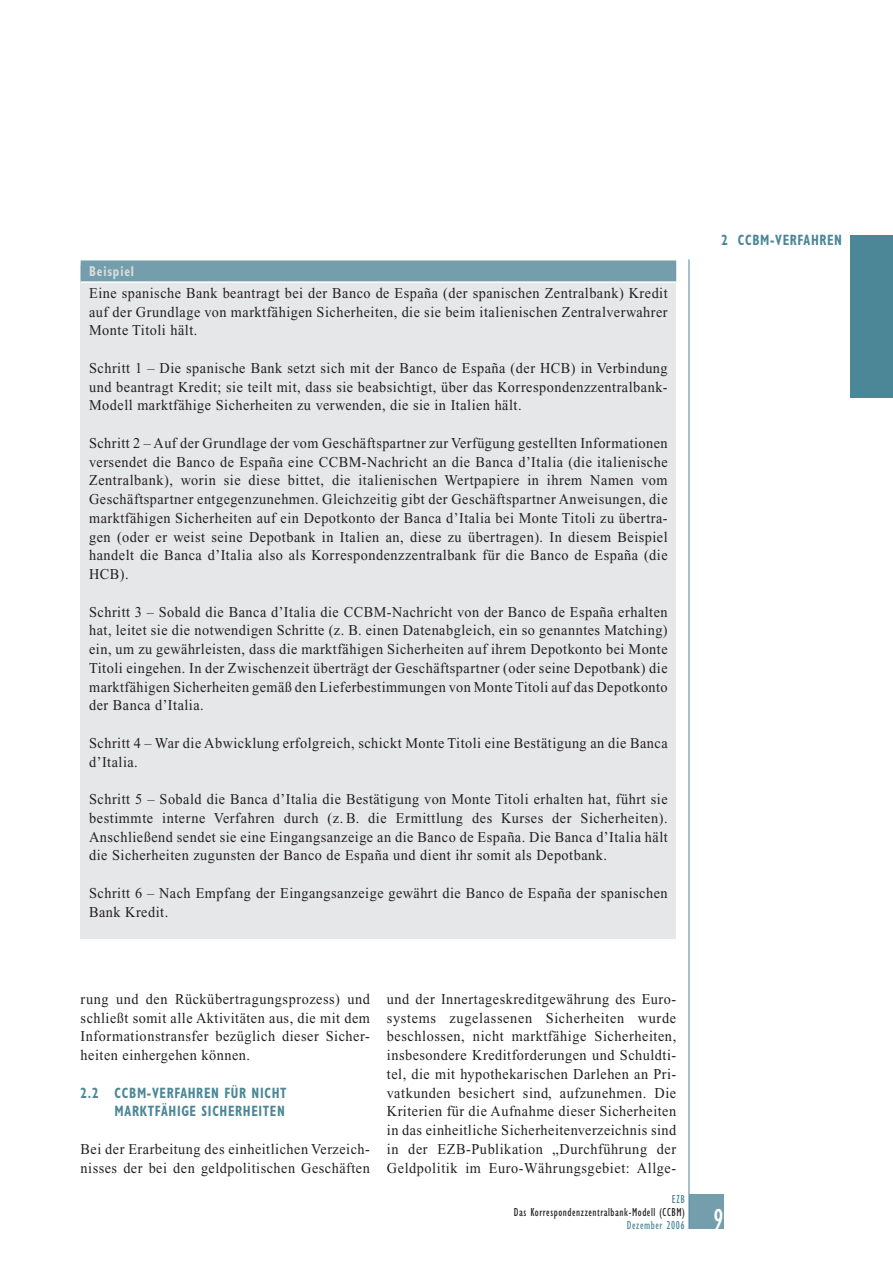
<style>
.page{position:relative;width:893px;height:1263px;background:#fff}
.page>*{position:absolute;margin:0;border:0;box-sizing:border-box;transform-origin:0 0}
.t1{font:condensed 30px "Gill Sans";color:#fff;scale:.95 1}
.t2{font:15px/18.8px "Times New Roman";letter-spacing:.035em;color:#231f20;text-align:justify;scale:.95 1}
.t3{font:700 condensed 15px/18.8px "Gill Sans";letter-spacing:.05em;color:#4b8797;text-align:right;scale:.85 1}
.t4{font:700 condensed 14.25px "Gill Sans";letter-spacing:.07em;color:#dcddde;scale:.85 1}
.t5{font:condensed 12px "Gill Sans";letter-spacing:.05em;color:#231f20;scale:.95 1}
.t6{font:condensed 12px "Gill Sans";letter-spacing:.05em;color:#4b8797;scale:.95 1}
</style>
<div class="page">
<div style="left:689px;top:1195px;width:34px;height:34px;background:#759eac"></div>
<hr style="left:688px;top:259px;width:1px;height:970px;background:#4b8797">
<div style="left:850px;top:235px;width:42px;height:162px;background:#4b8797"></div>
<div style="left:81px;top:265px;width:595px;height:673px;background:#e6e7e8"></div>
<div style="left:81px;top:260px;width:595px;height:22px;background:#759eac"></div>
<hr style="left:81px;top:281px;width:595px;height:2px;background:#fff">
<p class="t4" style="left:89px;top:266px;width:54px">Beispiel</p>
<p class="t2" style="left:89px;top:285px;width:610px">Eine spanische Bank beantragt bei der Banco de España (der spanischen Zentralbank) Kredit auf der Grundlage von marktfähigen Sicherheiten, die sie beim italienischen Zentralverwahrer Monte Titoli hält.</p>
<p class="t2" style="left:89px;top:360px;width:610px">Schritt 1 – Die spanische Bank setzt sich mit der Banco de España (der HCB) in Verbindung und beantragt Kredit; sie teilt mit, dass sie beabsichtigt, über das Korrespondenzzentralbank-Modell marktfähige Sicherheiten zu verwenden, die sie in Italien hält.</p>
<p class="t2" style="left:89px;top:435px;width:610px">Schritt 2 – Auf der Grundlage der vom Geschäftspartner zur Verfügung gestellten Informationen versendet die Banco de España eine CCBM-Nachricht an die Banca d’Italia (die italienische Zentralbank), worin sie diese bittet, die italienischen Wertpapiere in ihrem Namen vom Geschäftspartner entgegenzunehmen. Gleichzeitig gibt der Geschäftspartner Anweisungen, die marktfähigen Sicherheiten auf ein Depotkonto der Banca d’Italia bei Monte Titoli zu übertra&shy;gen (oder er weist seine Depotbank in Italien an, diese zu übertragen). In diesem Beispiel handelt die Banca d’Italia also als Korrespondenzzentralbank für die Banco de España (die HCB).</p>
<p class="t2" style="left:89px;top:604px;width:610px">Schritt 3 – Sobald die Banca d’Italia die CCBM-Nachricht von der Banco de España erhalten hat, leitet sie die notwendigen Schritte (z. B. einen Datenabgleich, ein so genanntes Matching) ein, um zu gewährleisten, dass die marktfähigen Sicherheiten auf ihrem Depotkonto bei Monte Titoli eingehen. In der Zwischenzeit überträgt der Geschäftspartner (oder seine Depotbank) die marktfähigen Sicherheiten gemäß den Lieferbestimmungen von Monte Titoli auf das Depotkonto der Banca d’Italia.</p>
<p class="t2" style="left:89px;top:735px;width:610px">Schritt 4 – War die Abwicklung erfolgreich, schickt Monte Titoli eine Bestätigung an die Banca d’Italia.</p>
<p class="t2" style="left:89px;top:791px;width:610px">Schritt 5 – Sobald die Banca d’Italia die Bestätigung von Monte Titoli erhalten hat, führt sie bestimmte interne Verfahren durch (z. B. die Ermittlung des Kurses der Sicherheiten).<br>Anschließend sendet sie eine Eingangsanzeige an die Banco de España. Die Banca d’Italia hält die Sicherheiten zugunsten der Banco de España und dient ihr somit als Depotbank.</p>
<p class="t2" style="left:89px;top:885px;width:610px">Schritt 6 – Nach Empfang der Eingangsanzeige gewährt die Banco de España der spanischen<br>Bank Kredit.</p>
<p class="t3" style="left:721px;top:233px;width:143px">2 CCBM-VERFAHREN</p>
<p class="t2" style="left:81px;top:991px;width:306px">rung und den Rückübertragungsprozess) und schließt somit alle Aktivitäten aus, die mit dem Informationstransfer bezüglich dieser Sicher&shy;heiten einhergehen können.</p>
<p class="t3" style="left:81px;top:1085px;width:244px">2.2 CCBM-VERFAHREN FÜR NICHT<br>MARKTFÄHIGE SICHERHEITEN</p>
<p class="t2" style="left:81px;top:1141px;width:306px">Bei der Erarbeitung des einheitlichen Verzeich&shy;nisses der bei den geldpolitischen Geschäften</p>
<p class="t2" style="left:387px;top:991px;width:306px">und der Innertageskreditgewährung des Euro&shy;systems zugelassenen Sicherheiten wurde beschlossen, nicht marktfähige Sicherheiten, insbesondere Kreditforderungen und Schuldti&shy;tel, die mit hypothekarischen Darlehen an Pri&shy;vatkunden besichert sind, aufzunehmen. Die Kriterien für die Aufnahme dieser Sicherheiten in das einheitliche Sicherheitenverzeichnis sind in der EZB-Publikation „Durchführung der Geldpolitik im Euro-Währungsgebiet: Allge-</p>
<p class="t6" style="left:671px;top:1195px;width:15px">EZB</p>
<p class="t5" style="left:514px;top:1208px;width:181px">Das Korrespondenzzentralbank-Modell (CCBM)</p>
<p class="t6" style="left:626px;top:1221px;width:62px">Dezember 2006</p>
<h1 class="t1" style="left:713px;top:1208px;width:12px">9</h1>
</div>
